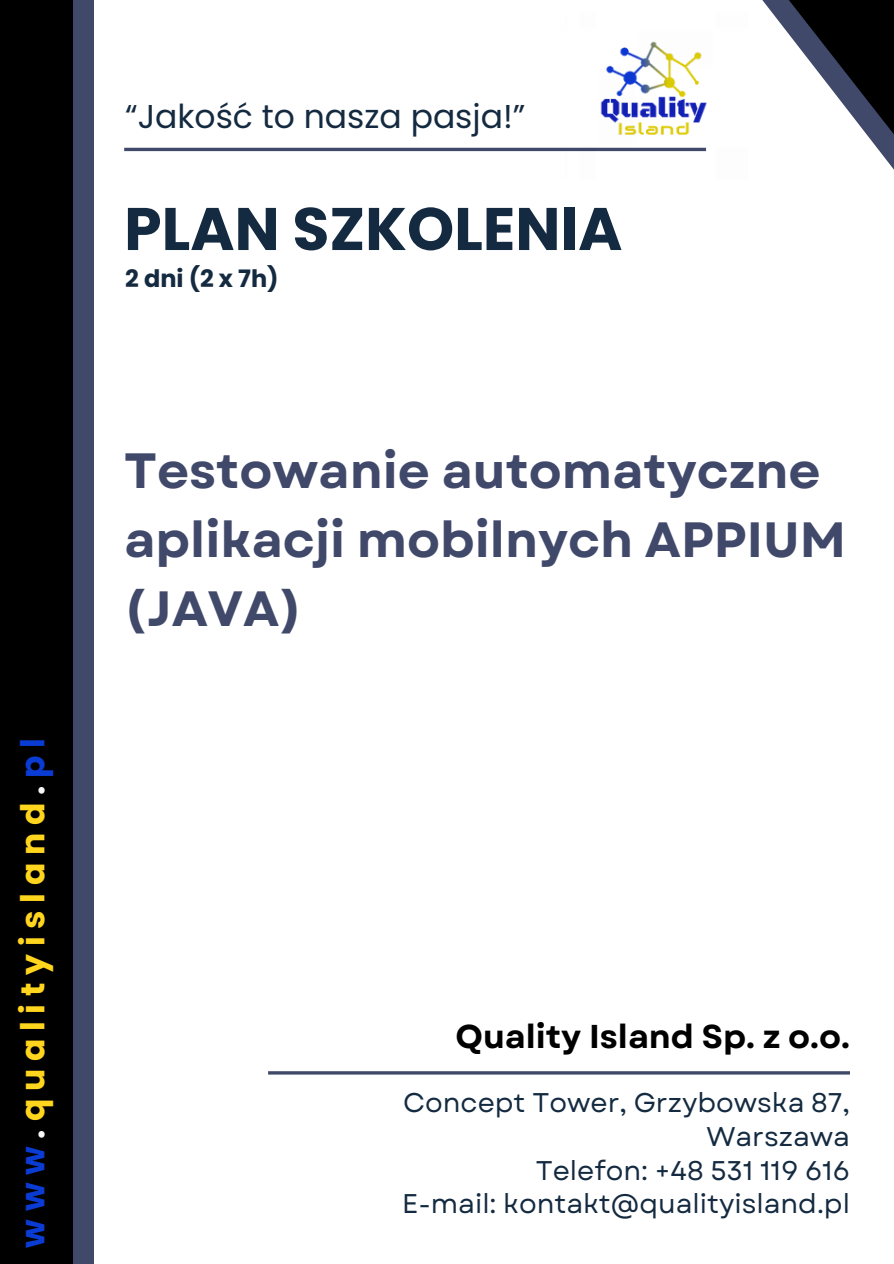
<style>
.page{position:relative;width:894px;height:1264px;background:#fff}
.page>*{position:absolute;margin:0;border:0;box-sizing:border-box;transform-origin:0 0}
.t1{font:700 60px "Poppins";color:#142a40}
.t2{font:700 49.5px/68.7px "Garet";color:#41496b}
.t3{font:33px "Poppins";color:#142a40}
.t4{font:700 33px "Garet";color:#000}
.t5{font:700 33px "Poppins";letter-spacing:.235em;color:#ffd51e}
.t6{font:27px/33.8px "Garet";color:#142a40;text-align:right}
.t7{font:700 24px "Poppins";color:#142a40}
.s1{color:#0a3cd4}
.s2{color:#f8f8f8}
</style>
<div class="page">
<div style="left:0;top:0;width:94px;height:1263px;background:#41496b"></div>
<hr style="left:268px;top:1071px;width:581px;height:3px;background:#41496b">
<svg style="left:762px;top:0;width:131px;height:169px"></svg>
<div style="left:0;top:0;width:72px;height:1263px;background:#000"></div>
<hr style="left:124px;top:148px;width:581px;height:3px;background:#41496b">
<img style="left:559px;top:41px;width:148px;height:111px">
<h2 class="t5" style="left:10px;top:1247px;width:511px;rotate:-90deg"><span class="s1">www</span><span class="s2">.</span>qualityisland<span class="s2">.</span><span class="s1">pl</span></h2>
<h4 class="t3" style="left:125px;top:94px;width:401px">“Jakość to nasza pasja!”</h4>
<p class="t1" style="left:124px;top:187px;width:499px">PLAN SZKOLENIA</p>
<h5 class="t7" style="left:125px;top:261px;width:155px">2 dni (2 x 7h)</h5>
<h3 class="t2" style="left:124px;top:437px;width:723px">Testowanie automatyczne aplikacji mobilnych APPIUM (JAVA)</h3>
<h1 class="t4" style="left:455px;top:1012px;width:396px">Quality Island Sp. z o.o.</h1>
<p class="t6" style="left:402px;top:1085px;width:449px">Concept Tower, Grzybowska 87,<br>Warszawa<br>Telefon: +48 531 119 616<br>E-mail: kontakt@qualityisland.pl</p>
</div>
